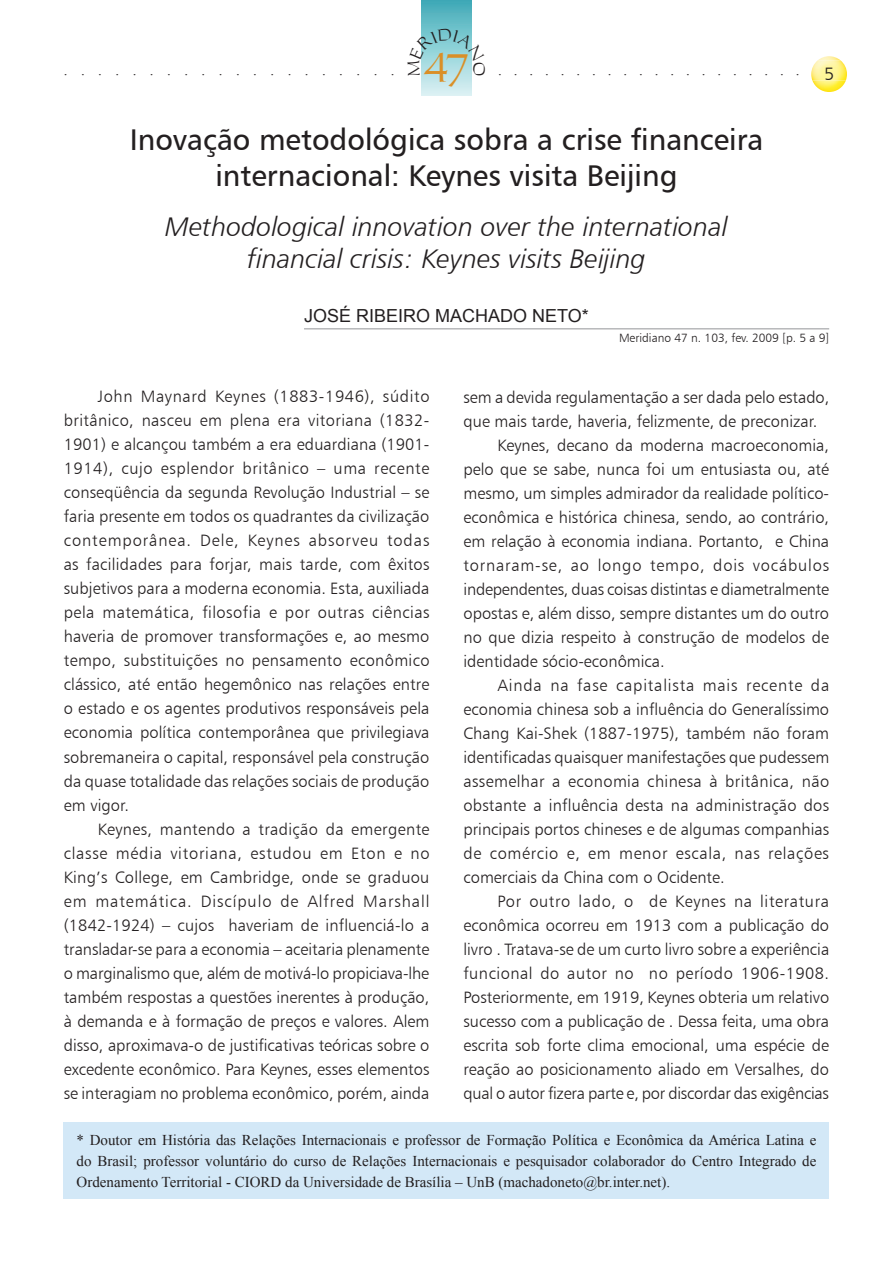
<style>
.page{position:relative;width:893px;height:1263px;background:#fff}
.page>*{position:absolute;margin:0;border:0;box-sizing:border-box;transform-origin:0 0}
.t1{font:36.9px "Carleton Normal";color:#da8f27}
.t2{font:30px/36px "Humanist 777 BT Roman B";color:#231f20;text-align:center}
.t3{font:27px/32.4px "Humanist 777 BT Light Italic B";color:#231f20;text-align:center}
.t4{font:18px "Arial";color:#231f20}
.t5{font:18px "Humanist 777 BT Light B";color:#231f20}
.t6{font:16.5px/24px "Humanist 777 BT Light B";color:#231f20;text-align:justify}
.t7{font:16.5px "Humanist 777 BT Light B";letter-spacing:.05em;color:#231f20}
.t8{font:16.5px "Humanist 777 BT Light B";letter-spacing:.025em;color:#231f20}
.t9{font:16.5px "Humanist 777 BT Light B";letter-spacing:.04em;color:#231f20}
.t10{font:16.5px "Humanist 777 BT Light B";letter-spacing:.03em;color:#231f20}
.t11{font:16.5px "Humanist 777 BT Light B";letter-spacing:.035em;color:#231f20}
.t12{font:15px/21px "Times New Roman";color:#231f20;text-align:justify}
.t13{font:12px "Humanist 777 BT Light B";color:#231f20}
</style>
<div class="page">
<svg style="left:422px;top:0;width:49px;height:96px;background:#87cad3"></svg>
<img style="left:818px;top:56px;width:22px;height:4px">
<img style="left:811px;top:60px;width:36px;height:32px">
<hr style="left:304px;top:328px;width:525px;height:1px;background:#939598">
<div style="left:64px;top:1123px;width:765px;height:76px;background:#d3e8f7"></div>
<svg style="left:421px;top:28px;width:51px;height:48px;background:#94d4da"></svg>
<p class="t12" style="left:64px;top:59px;width:332px">....................</p>
<h1 class="t1" style="left:423px;top:46px;width:48px">47</h1>
<p class="t12" style="left:498px;top:59px;width:303px">....................</p>
<p class="t5" style="left:824px;top:62px;width:12px">5</p>
<h2 class="t2" style="left:130px;top:121px;width:635px">Inovação metodológica sobra a crise financeira internacional: Keynes visita Beijing</h2>
<h3 class="t3" style="left:165px;top:210px;width:564px">Methodological innovation over the international financial crisis: Keynes visits Beijing</h3>
<p class="t4" style="left:304px;top:304px;width:286px">JOSÉ RIBEIRO MACHADO NETO*</p>
<p class="t13" style="left:619px;top:330px;width:212px">Meridiano 47 n. 103, fev. 2009 [p. 5 a 9]</p>
<p class="t6" style="left:64px;top:384px;width:367px;text-indent:34px">John Maynard Keynes (1883-1946), súdito britânico, nasceu em plena era vitoriana (1832- 1901) e alcançou também a era eduardiana (1901- 1914), cujo esplendor britânico – uma recente conseqüência da segunda Revolução Industrial – se faria presente em todos os quadrantes da civilização contemporânea. Dele, Keynes absorveu todas as facilidades para forjar, mais tarde, com êxitos subjetivos para a moderna economia. Esta, auxiliada pela matemática, filosofia e por outras ciências haveria de promover transformações e, ao mesmo tempo, substituições no pensamento econômico clássico, até então hegemônico nas relações entre o estado e os agentes produtivos responsáveis pela economia política contemporânea que privilegiava sobremaneira o capital, responsável pela construção da quase totalidade das relações sociais de produção em vigor.</p>
<p class="t6" style="left:64px;top:816px;width:367px;text-indent:34px">Keynes, mantendo a tradição da emergente classe média vitoriana, estudou em Eton e no King’s College, em Cambridge, onde se graduou em matemática. Discípulo de Alfred Marshall (1842-1924) – cujos haveriam de influenciá-lo a transladar-se para a economia – aceitaria plenamente o marginalismo que, além de motivá-lo propiciava-lhe também respostas a questões inerentes à produção, à demanda e à formação de preços e valores. Alem disso, aproximava-o de justificativas teóricas sobre o excedente econômico. Para Keynes, esses elementos se interagiam no problema econômico, porém, ainda</p>
<p class="t6" style="left:463px;top:385px;width:367px">sem a devida regulamentação a ser dada pelo estado,</p>
<p class="t6" style="left:463px;top:409px;width:355px">que mais tarde, haveria, felizmente, de preconizar.</p>
<p class="t6" style="left:497px;top:433px;width:333px">Keynes, decano da moderna macroeconomia,</p>
<p class="t6" style="left:463px;top:457px;width:367px">pelo que se sabe, nunca foi um entusiasta ou, até</p>
<p class="t6" style="left:463px;top:481px;width:367px">mesmo, um simples admirador da realidade político-</p>
<p class="t6" style="left:463px;top:505px;width:367px">econômica e histórica chinesa, sendo, ao contrário,</p>
<p class="t6" style="left:463px;top:529px;width:367px">em relação à economia indiana. Portanto, e China</p>
<p class="t7" style="left:463px;top:555px;width:367px">tornaram-se, ao longo tempo, dois vocábulos</p>
<p class="t6" style="left:463px;top:577px;width:367px">independentes, duas coisas distintas e diametralmente</p>
<p class="t6" style="left:463px;top:601px;width:367px">opostas e, além disso, sempre distantes um do outro</p>
<p class="t6" style="left:463px;top:625px;width:367px">no que dizia respeito à construção de modelos de</p>
<p class="t6" style="left:463px;top:649px;width:203px">identidade sócio-econômica.</p>
<p class="t7" style="left:497px;top:675px;width:333px">Ainda na fase capitalista mais recente da</p>
<p class="t6" style="left:463px;top:697px;width:367px">economia chinesa sob a influência do Generalíssimo</p>
<p class="t6" style="left:463px;top:721px;width:367px">Chang Kai-Shek (1887-1975), também não foram</p>
<p class="t6" style="left:463px;top:745px;width:367px">identificadas quaisquer manifestações que pudessem</p>
<p class="t8" style="left:463px;top:771px;width:367px">assemelhar a economia chinesa à britânica, não</p>
<p class="t6" style="left:463px;top:793px;width:367px">obstante a influência desta na administração dos</p>
<p class="t6" style="left:463px;top:817px;width:367px">principais portos chineses e de algumas companhias</p>
<p class="t9" style="left:463px;top:843px;width:367px">de comércio e, em menor escala, nas relações</p>
<p class="t6" style="left:463px;top:865px;width:263px">comerciais da China com o Ocidente.</p>
<p class="t11" style="left:497px;top:891px;width:333px">Por outro lado, o de Keynes na literatura</p>
<p class="t6" style="left:463px;top:913px;width:367px">econômica ocorreu em 1913 com a publicação do</p>
<p class="t6" style="left:463px;top:937px;width:367px">livro . Tratava-se de um curto livro sobre a experiência</p>
<p class="t10" style="left:463px;top:963px;width:367px">funcional do autor no no período 1906-1908.</p>
<p class="t6" style="left:463px;top:985px;width:367px">Posteriormente, em 1919, Keynes obteria um relativo</p>
<p class="t6" style="left:463px;top:1009px;width:367px">sucesso com a publicação de . Dessa feita, uma obra</p>
<p class="t6" style="left:463px;top:1033px;width:367px">escrita sob forte clima emocional, uma espécie de</p>
<p class="t6" style="left:463px;top:1057px;width:367px">reação ao posicionamento aliado em Versalhes, do</p>
<p class="t6" style="left:463px;top:1081px;width:367px">qual o autor fizera parte e, por discordar das exigências</p>
<p class="t12" style="left:77px;top:1129px;width:741px">* Doutor em História das Relações Internacionais e professor de Formação Política e Econômica da América Latina e do Brasil; professor voluntário do curso de Relações Internacionais e pesquisador colaborador do Centro Integrado de Ordenamento Territorial - CIORD da Universidade de Brasília – UnB (machadoneto@br.inter.net).</p>
</div>
